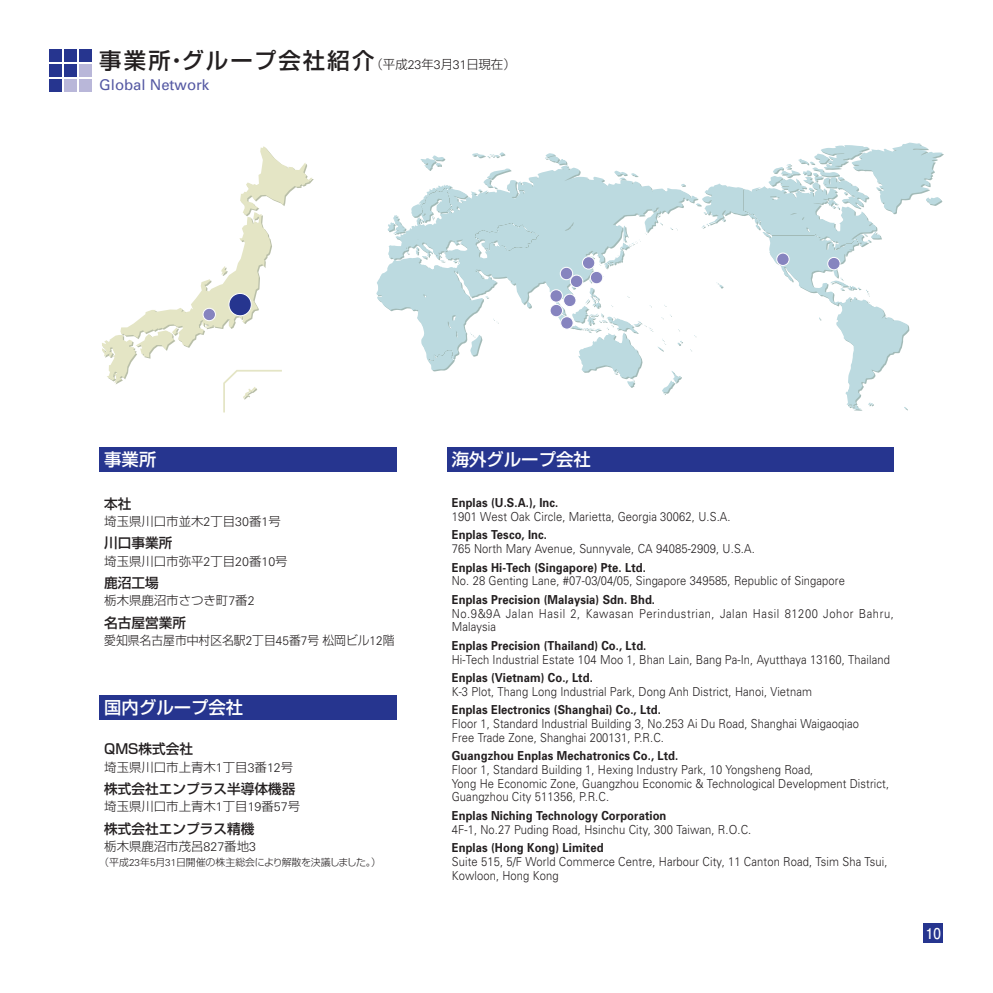
<style>
.page{position:relative;width:993px;height:993px;background:#fff}
.page>*{position:absolute;margin:0;border:0;box-sizing:border-box;transform-origin:0 0}
.t1{font:500 22.4px "Shin Go Pr 5";letter-spacing:.1em;color:#231f20}
.t2{font:500 17.32px "Shin Go Pr 5";color:#fff}
.t3{font:14.88px "Univers";color:#5559a3}
.t4{font:700 14.88px "Futo Go B101 Pr 5";color:#fff;scale:.9 1}
.t5{font:500 13.65px "Shin Go Pr 5";color:#231f20}
.t6{font:300 12.42px/13.7px "Univers";letter-spacing:.01em;color:#231f20;scale:.9 1}
.t7{font:700 12.42px "Univers";letter-spacing:.01em;color:#231f20;scale:.9 1}
.t8{font:300 12.42px "Shin Go Pr 5";color:#231f20}
.t9{font:300 12.42px/13.7px "Univers";letter-spacing:.05em;color:#231f20;scale:.9 1}
.t10{font:300 12.42px "Shin Go Pr 5";color:#231f20;scale:.95 1}
.t11{font:300 9.97px "Shin Go Pr 5";letter-spacing:-.025em;color:#231f20}
.s1{font-weight:300;font-size:12.42px}
.s2{font-family:"Univers";font-weight:300;font-size:12.42px}
.s3{font-family:"Univers"}
</style>
<div class="page">
<div style="left:923px;top:923px;width:20px;height:20px;background:#26358f"></div>
<div style="left:50px;top:50px;width:12px;height:12px;background:#26358f"></div>
<div style="left:50px;top:64px;width:12px;height:13px;background:#26358f"></div>
<div style="left:50px;top:79px;width:12px;height:13px;background:#26358f"></div>
<div style="left:64px;top:50px;width:13px;height:12px;background:#26358f"></div>
<div style="left:64px;top:64px;width:13px;height:13px;background:#26358f"></div>
<div style="left:64px;top:79px;width:13px;height:13px;background:#b9b7d9"></div>
<div style="left:79px;top:50px;width:13px;height:12px;background:#26358f"></div>
<div style="left:79px;top:64px;width:13px;height:13px;background:#b9b7d9"></div>
<div style="left:79px;top:79px;width:13px;height:13px;background:#b9b7d9"></div>
<svg style="left:102px;top:146px;width:212px;height:266px"></svg>
<svg style="left:376px;top:142px;width:566px;height:268px"></svg>
<div style="left:229px;top:293px;width:22px;height:23px;background:#26358f;border-radius:50%"></div>
<div style="left:228px;top:293px;width:23px;height:23px;border:1px solid #fff;border-radius:50%"></div>
<div style="left:203px;top:308px;width:12px;height:12px;background:#8684bf;border-radius:50%"></div>
<div style="left:203px;top:308px;width:13px;height:13px;border:1px solid #fff;border-radius:50%"></div>
<div style="left:776px;top:253px;width:12px;height:12px;background:#8684bf;border-radius:50%"></div>
<div style="left:776px;top:252px;width:13px;height:14px;border:1px solid #fff;border-radius:50%"></div>
<div style="left:827px;top:257px;width:12px;height:13px;background:#8684bf;border-radius:50%"></div>
<div style="left:827px;top:257px;width:13px;height:13px;border:1px solid #fff;border-radius:50%"></div>
<div style="left:550px;top:289px;width:12px;height:13px;background:#8684bf;border-radius:50%"></div>
<div style="left:549px;top:289px;width:13px;height:13px;border:1px solid #fff;border-radius:50%"></div>
<div style="left:563px;top:294px;width:12px;height:12px;background:#8684bf;border-radius:50%"></div>
<div style="left:563px;top:294px;width:13px;height:13px;border:1px solid #fff;border-radius:50%"></div>
<div style="left:590px;top:271px;width:12px;height:13px;background:#8684bf;border-radius:50%"></div>
<div style="left:589px;top:271px;width:14px;height:13px;border:1px solid #fff;border-radius:50%"></div>
<div style="left:570px;top:275px;width:12px;height:12px;background:#8684bf;border-radius:50%"></div>
<div style="left:569px;top:274px;width:14px;height:14px;border:1px solid #fff;border-radius:50%"></div>
<div style="left:560px;top:267px;width:12px;height:12px;background:#8684bf;border-radius:50%"></div>
<div style="left:559px;top:267px;width:14px;height:13px;border:1px solid #fff;border-radius:50%"></div>
<div style="left:582px;top:256px;width:12px;height:13px;background:#8684bf;border-radius:50%"></div>
<div style="left:582px;top:256px;width:13px;height:13px;border:1px solid #fff;border-radius:50%"></div>
<div style="left:550px;top:304px;width:12px;height:13px;background:#8684bf;border-radius:50%"></div>
<div style="left:549px;top:304px;width:13px;height:13px;border:1px solid #fff;border-radius:50%"></div>
<div style="left:560px;top:316px;width:13px;height:13px;background:#8684bf;border-radius:50%"></div>
<div style="left:560px;top:316px;width:13px;height:13px;border:1px solid #fff;border-radius:50%"></div>
<div style="left:99px;top:446px;width:298px;height:25px;background:#26358f"></div>
<div style="left:99px;top:694px;width:298px;height:25px;background:#26358f"></div>
<div style="left:446px;top:446px;width:447px;height:25px;background:#26358f"></div>
<h1 class="t1" style="left:99px;top:42px;width:418px">事業所・グループ会社紹介<span class="s1">（平成</span><span class="s2">23</span><span class="s1">年</span><span class="s2">3</span><span class="s1">月</span><span class="s2">31</span><span class="s1">日現在）</span></h1>
<p class="t3" style="left:99px;top:76px;width:111px">Global Network</p>
<h2 class="t2" style="left:104px;top:445px;width:54px">事業所</h2>
<p class="t5" style="left:104px;top:492px;width:29px">本社</p>
<p class="t8" style="left:104px;top:511px;width:178px">埼玉県川口市並木<span class="s3">2</span>丁目<span class="s3">30</span>番<span class="s3">1</span>号</p>
<p class="t5" style="left:104px;top:531px;width:70px">川口事業所</p>
<p class="t8" style="left:104px;top:550px;width:185px">埼玉県川口市弥平<span class="s3">2</span>丁目<span class="s3">20</span>番<span class="s3">10</span>号</p>
<p class="t5" style="left:104px;top:571px;width:56px">鹿沼工場</p>
<p class="t8" style="left:104px;top:590px;width:152px">栃木県鹿沼市さつき町<span class="s3">7</span>番<span class="s3">2</span></p>
<p class="t5" style="left:104px;top:611px;width:83px">名古屋営業所</p>
<p class="t10" style="left:104px;top:630px;width:307px">愛知県名古屋市中村区名駅<span class="s3">2</span>丁目<span class="s3">45</span>番<span class="s3">7</span>号松岡ビル<span class="s3">12</span>階</p>
<h2 class="t2" style="left:104px;top:693px;width:140px">国内グループ会社</h2>
<p class="t5" style="left:104px;top:737px;width:90px">QMS株式会社</p>
<p class="t8" style="left:104px;top:756px;width:190px">埼玉県川口市上青木<span class="s3">1</span>丁目<span class="s3">3</span>番<span class="s3">12</span>号</p>
<p class="t5" style="left:104px;top:777px;width:192px">株式会社エンプラス半導体機器</p>
<p class="t8" style="left:104px;top:796px;width:197px">埼玉県川口市上青木<span class="s3">1</span>丁目<span class="s3">19</span>番<span class="s3">57</span>号</p>
<p class="t5" style="left:104px;top:817px;width:152px">株式会社エンプラス精機</p>
<p class="t8" style="left:104px;top:835px;width:153px">栃木県鹿沼市茂呂<span class="s3">827</span>番地<span class="s3">3</span></p>
<p class="t11" style="left:99px;top:853px;width:283px">（平成<span class="s3">23</span>年<span class="s3">5</span>月<span class="s3">31</span>日開催の株主総会により解散を決議しました。）</p>
<h2 class="t2" style="left:451px;top:445px;width:140px">海外グループ会社</h2>
<p class="t7" style="left:451px;top:494px;width:120px">Enplas (U.S.A.), Inc.</p>
<p class="t6" style="left:451px;top:509px;width:311px">1901 West Oak Circle, Marietta, Georgia 30062, U.S.A.</p>
<p class="t7" style="left:451px;top:527px;width:107px">Enplas Tesco, Inc.</p>
<p class="t6" style="left:451px;top:541px;width:338px">765 North Mary Avenue, Sunnyvale, CA 94085-2909, U.S.A.</p>
<p class="t7" style="left:451px;top:559px;width:217px">Enplas Hi-Tech (Singapore) Pte. Ltd.</p>
<p class="t6" style="left:451px;top:573px;width:438px">No. 28 Genting Lane, #07-03/04/05, Singapore 349585, Republic of Singapore</p>
<p class="t7" style="left:451px;top:591px;width:227px">Enplas Precision (Malaysia) Sdn. Bhd.</p>
<p class="t9" style="left:451px;top:606px;width:492px">No.9&amp;9A Jalan Hasil 2, Kawasan Perindustrian, Jalan Hasil 81200 Johor Bahru,<br>Malaysia</p>
<p class="t7" style="left:451px;top:637px;width:218px">Enplas Precision (Thailand) Co., Ltd.</p>
<p class="t6" style="left:451px;top:651px;width:488px">Hi-Tech Industrial Estate 104 Moo 1, Bhan Lain, Bang Pa-In, Ayutthaya 13160, Thailand</p>
<p class="t7" style="left:451px;top:669px;width:158px">Enplas (Vietnam) Co., Ltd.</p>
<p class="t6" style="left:451px;top:684px;width:401px">K-3 Plot, Thang Long Industrial Park, Dong Anh District, Hanoi, Vietnam</p>
<p class="t7" style="left:451px;top:701px;width:234px">Enplas Electronics (Shanghai) Co., Ltd.</p>
<p class="t6" style="left:451px;top:716px;width:453px">Floor 1, Standard Industrial Building 3, No.253 Ai Du Road, Shanghai Waigaoqiao<br>Free Trade Zone, Shanghai 200131, P.R.C.</p>
<p class="t7" style="left:451px;top:747px;width:253px">Guangzhou Enplas Mechatronics Co., Ltd.</p>
<p class="t6" style="left:451px;top:762px;width:487px">Floor 1, Standard Building 1, Hexing Industry Park, 10 Yongsheng Road,<br>Yong He Economic Zone, Guangzhou Economic &amp; Technological Development District,<br>Guangzhou City 511356, P.R.C.</p>
<p class="t7" style="left:451px;top:807px;width:240px">Enplas Niching Technology Corporation</p>
<p class="t6" style="left:451px;top:821px;width:334px">4F-1, No.27 Puding Road, Hsinchu City, 300 Taiwan, R.O.C.</p>
<p class="t7" style="left:451px;top:839px;width:170px">Enplas (Hong Kong) Limited</p>
<p class="t6" style="left:451px;top:854px;width:485px">Suite 515, 5/F World Commerce Centre, Harbour City, 11 Canton Road, Tsim Sha Tsui,<br>Kowloon, Hong Kong</p>
<p class="t4" style="left:925px;top:921px;width:18px">10</p>
</div>
